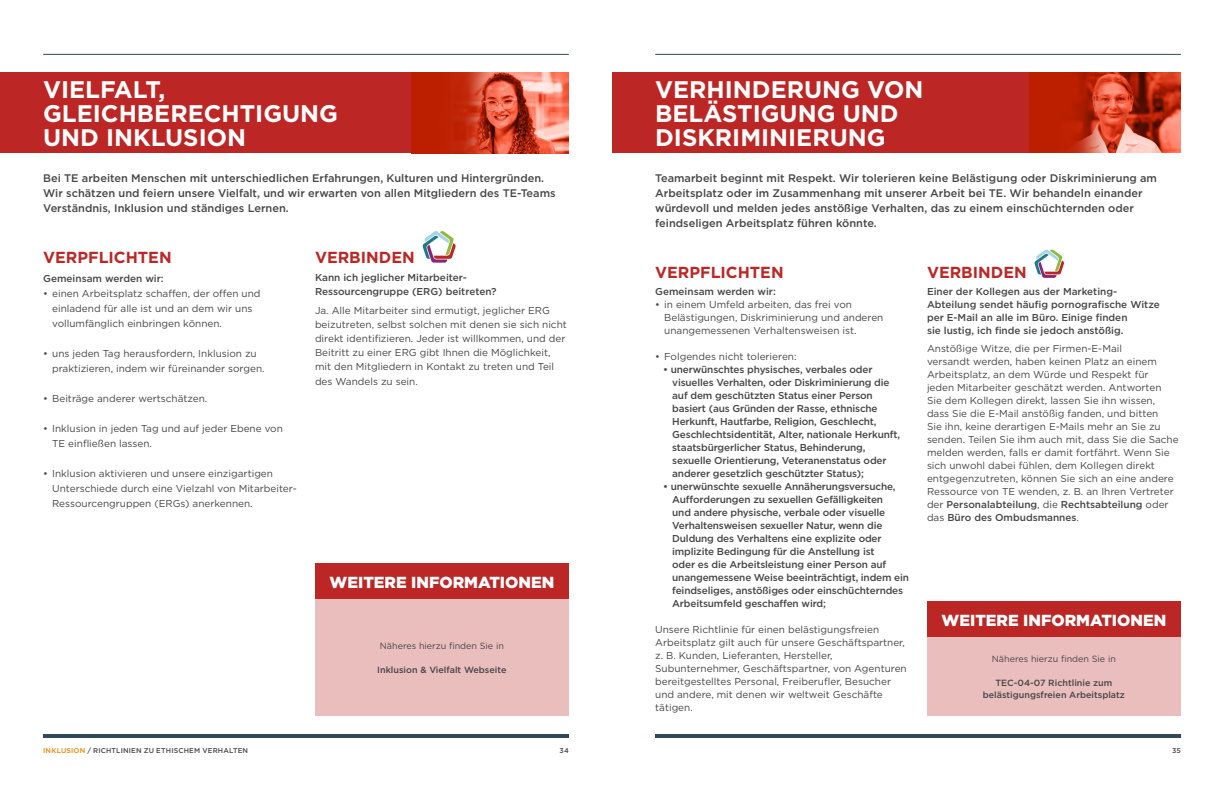
<style>
.page{position:relative;width:1224px;height:792px;background:#fff}
.page>*{position:absolute;margin:0;border:0;box-sizing:border-box;transform-origin:0 0}
.t1{font:700 24px/24px "Gotham";color:#fff}
.t2{font:700 16px "Gotham";color:#bc2726}
.t3{font:900 16px "Gotham";color:#fff}
.t4{font:500 11px/15px "Gotham";color:#464547}
.t5{font:10px/13px "Gotham";color:#464547}
.t6{font:500 10px/13px "Gotham";letter-spacing:-.015em;color:#464547}
.t7{font:500 9px/12px "Gotham";color:#464547;text-align:center}
.t8{font:9px "Gotham";color:#464547}
.t9{font:500 7px "Gotham";letter-spacing:.025em;color:#464547}
.s1{font-weight:500}
.s2{color:#e98300}
</style>
<div class="page">
<hr style="left:655px;top:734px;width:526px;height:4px;background:#2e4957">
<hr style="left:655px;top:54px;width:526px;height:1px;background:#2e4957">
<hr style="left:43px;top:734px;width:526px;height:4px;background:#2e4957">
<hr style="left:43px;top:54px;width:526px;height:1px;background:#2e4957">
<div style="left:612px;top:72px;width:569px;height:81px;background:#bc2726"></div>
<img style="left:1029px;top:72px;width:152px;height:81px">
<div style="left:0;top:72px;width:569px;height:81px;background:#bc2726"></div>
<img style="left:411px;top:72px;width:158px;height:81px">
<svg style="left:1034px;top:249px;width:30px;height:29px"></svg>
<div style="left:927px;top:637px;width:254px;height:78px;background:#ebbebe"></div>
<div style="left:927px;top:602px;width:254px;height:35px;background:#bc2726"></div>
<div style="left:315px;top:599px;width:254px;height:117px;background:#ebbebe"></div>
<div style="left:315px;top:564px;width:254px;height:35px;background:#bc2726"></div>
<svg style="left:422px;top:231px;width:34px;height:32px"></svg>
<h1 class="t1" style="left:43px;top:78px;width:296px">VIELFALT,<br>GLEICHBERECHTIGUNG<br>UND INKLUSION</h1>
<p class="t4" style="left:43px;top:171px;width:514px">Bei TE arbeiten Menschen mit unterschiedlichen Erfahrungen, Kulturen und Hintergründen.<br>Wir schätzen und feiern unsere Vielfalt, und wir erwarten von allen Mitgliedern des TE-Teams<br>Verständnis, Inklusion und ständiges Lernen.</p>
<h2 class="t2" style="left:315px;top:246px;width:101px">VERBINDEN</h2>
<p class="t6" style="left:315px;top:270px;width:183px;line-height:14px">Kann ich jeglicher Mitarbeiter-<br>Ressourcengruppe (ERG) beitreten?</p>
<p class="t5" style="left:315px;top:303px;width:253px;line-height:14px">Ja. Alle Mitarbeiter sind ermutigt, jeglicher ERG beizutreten, selbst solchen mit denen sie sich nicht direkt identifizieren. Jeder ist willkommen, und der Beitritt zu einer ERG gibt Ihnen die Möglichkeit, mit den Mitgliedern in Kontakt zu treten und Teil</p>
<p class="t5" style="left:315px;top:374px;width:104px">des Wandels zu sein.</p>
<h2 class="t2" style="left:43px;top:246px;width:130px">VERPFLICHTEN</h2>
<p class="t6" style="left:43px;top:272px;width:122px">Gemeinsam werden wir:</p>
<p class="t5" style="left:52px;top:286px;width:210px;line-height:15px;text-indent:-9px">• einen Arbeitsplatz schaffen, der offen und einladend für alle ist und an dem wir uns vollumfänglich einbringen können.</p>
<p class="t5" style="left:52px;top:346px;width:214px;line-height:15px;text-indent:-9px">• uns jeden Tag herausfordern, Inklusion zu praktizieren, indem wir füreinander sorgen.</p>
<p class="t5" style="left:43px;top:392px;width:166px">• Beiträge anderer wertschätzen.</p>
<p class="t5" style="left:52px;top:421px;width:232px;line-height:15px;text-indent:-9px">• Inklusion in jeden Tag und auf jeder Ebene von<br>TE einfließen lassen.</p>
<p class="t5" style="left:52px;top:466px;width:246px;line-height:15px;text-indent:-9px">• Inklusion aktivieren und unsere einzigartigen<br>Unterschiede durch eine Vielzahl von Mitarbeiter-<br>Ressourcengruppen (ERGs) anerkennen.</p>
<h2 class="t3" style="left:330px;top:571px;width:226px">WEITERE INFORMATIONEN</h2>
<p class="t8" style="left:380px;top:640px;width:126px">Näheres hierzu finden Sie in</p>
<p class="t7" style="left:377px;top:663px;width:131px">Inklusion &amp; Vielfalt Webseite</p>
<h1 class="t1" style="left:655px;top:77px;width:270px">VERHINDERUNG VON<br>BELÄSTIGUNG UND<br>DISKRIMINIERUNG</h1>
<p class="t4" style="left:655px;top:171px;width:503px">Teamarbeit beginnt mit Respekt. Wir tolerieren keine Belästigung oder Diskriminierung am Arbeitsplatz oder im Zusammenhang mit unserer Arbeit bei TE. Wir behandeln einander würdevoll und melden jedes anstößige Verhalten, das zu einem einschüchternden oder feindseligen Arbeitsplatz führen könnte.</p>
<h2 class="t2" style="left:655px;top:262px;width:130px">VERPFLICHTEN</h2>
<p class="t6" style="left:655px;top:285px;width:122px">Gemeinsam werden wir:</p>
<p class="t5" style="left:664px;top:298px;width:221px;text-indent:-9px">• in einem Umfeld arbeiten, das frei von<br>Belästigungen, Diskriminierung und anderen unangemessenen Verhaltensweisen ist.</p>
<p class="t5" style="left:655px;top:350px;width:143px">• Folgendes nicht tolerieren:</p>
<p class="t6" style="left:672px;top:363px;width:229px;text-indent:-9px">• unerwünschtes physisches, verbales oder visuelles Verhalten, oder Diskriminierung die auf dem geschützten Status einer Person basiert (aus Gründen der Rasse, ethnische Herkunft, Hautfarbe, Religion, Geschlecht, Geschlechtsidentität, Alter, nationale Herkunft, staatsbürgerlicher Status, Behinderung, sexuelle Orientierung, Veteranenstatus oder anderer gesetzlich geschützter Status);</p>
<p class="t6" style="left:672px;top:480px;width:238px;text-indent:-9px">• unerwünschte sexuelle Annäherungsversuche, Aufforderungen zu sexuellen Gefälligkeiten<br>und andere physische, verbale oder visuelle Verhaltensweisen sexueller Natur, wenn die Duldung des Verhaltens eine explizite oder implizite Bedingung für die Anstellung ist<br>oder es die Arbeitsleistung einer Person auf unangemessene Weise beeinträchtigt, indem ein feindseliges, anstößiges oder einschüchterndes Arbeitsumfeld geschaffen wird;</p>
<p class="t5" style="left:655px;top:623px;width:253px">Unsere Richtlinie für einen belästigungsfreien Arbeitsplatz gilt auch für unsere Geschäftspartner, z. B. Kunden, Lieferanten, Hersteller, Subunternehmer, Geschäftspartner, von Agenturen bereitgestelltes Personal, Freiberufler, Besucher und andere, mit denen wir weltweit Geschäfte tätigen.</p>
<h2 class="t2" style="left:927px;top:262px;width:101px">VERBINDEN</h2>
<p class="t6" style="left:927px;top:285px;width:234px">Einer der Kollegen aus der Marketing-Abteilung sendet häufig pornografische Witze per E-Mail an alle im Büro. Einige finden<br>sie lustig, ich finde sie jedoch anstößig.</p>
<p class="t5" style="left:927px;top:342px;width:253px">Anstößige Witze, die per Firmen-E-Mail<br>versandt werden, haben keinen Platz an einem Arbeitsplatz, an dem Würde und Respekt für<br>jeden Mitarbeiter geschätzt werden. Antworten Sie dem Kollegen direkt, lassen Sie ihn wissen, dass Sie die E-Mail anstößig fanden, und bitten<br>Sie ihn, keine derartigen E-Mails mehr an Sie zu senden. Teilen Sie ihm auch mit, dass Sie die Sache melden werden, falls er damit fortfährt. Wenn Sie sich unwohl dabei fühlen, dem Kollegen direkt entgegenzutreten, können Sie sich an eine andere Ressource von TE wenden, z. B. an Ihren Vertreter der <span class="s1">Personalabteilung</span>, die <span class="s1">Rechtsabteilung</span> oder das <span class="s1">Büro des Ombudsmannes</span>.</p>
<h2 class="t3" style="left:942px;top:609px;width:226px">WEITERE INFORMATIONEN</h2>
<p class="t8" style="left:992px;top:653px;width:126px">Näheres hierzu finden Sie in</p>
<p class="t7" style="left:983px;top:676px;width:144px">TEC-04-07 Richtlinie zum belästigungsfreien Arbeitsplatz</p>
<p class="t9" style="left:43px;top:746px;width:206px"><span class="s2">INKLUSION</span> / RICHTLINIEN ZU ETHISCHEM VERHALTEN</p>
<p class="t9" style="left:560px;top:746px;width:11px">34</p>
<p class="t9" style="left:1172px;top:746px;width:10px">35</p>
</div>
